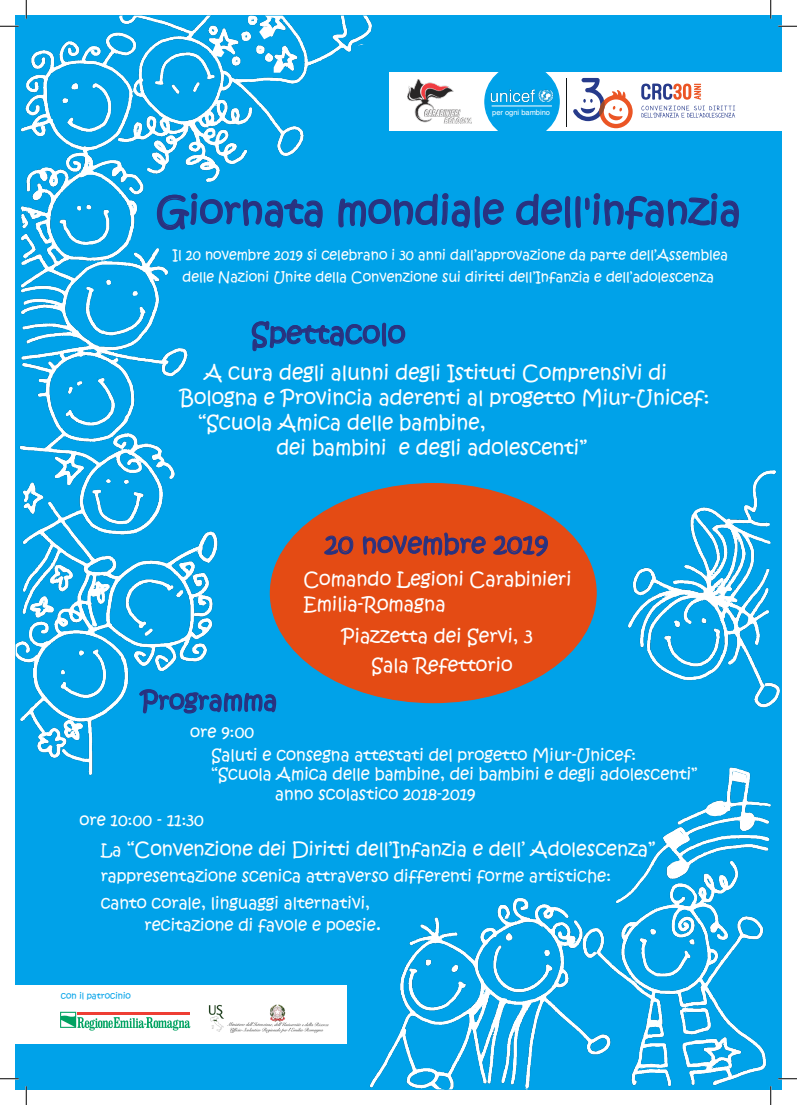
<style>
.page{position:relative;width:797px;height:1105px;background:#fff}
.page>*{position:absolute;margin:0;border:0;box-sizing:border-box;transform-origin:0 0}
.Normale{font:38.75px "Kristen ITC";color:#293280}
.Normale-2{font:28.75px "Kristen ITC";color:#293280}
.Normale-3{font:26.25px "Kristen ITC";color:#293280}
.Normale-4{font:25px "Kristen ITC";color:#293280}
.Normale-5{font:20px/25px "Kristen ITC";color:#fff}
.Normale-6{font:18.75px "Kristen ITC";color:#fff}
.Normale-7{font:16.25px "Kristen ITC";color:#fff}
.Normale-8{font:13.75px/21.2px "Kristen ITC";color:#fff;text-align:center}
.t1{font:8.75px "Kristen ITC";color:#00a2e9}
.t2{font:7.5px "Helvetica";color:#fff}
.s1{font-size:16.25px}
.s2{font-size:18.75px}
</style>
<div class="page">
<div style="left:16px;top:16px;width:765px;height:1073px;background:#00a2e9"></div>
<img style="left:16px;top:16px;width:356px;height:760px">
<img style="left:292px;top:461px;width:488px;height:628px">
<svg style="left:665px;top:830px;width:21px;height:18px"></svg>
<svg style="left:741px;top:816px;width:11px;height:14px"></svg>
<svg style="left:708px;top:804px;width:17px;height:12px"></svg>
<svg style="left:731px;top:771px;width:15px;height:11px"></svg>
<svg style="left:669px;top:862px;width:17px;height:15px"></svg>
<svg style="left:212px;top:44px;width:12px;height:13px"></svg>
<svg style="left:259px;top:26px;width:14px;height:13px"></svg>
<svg style="left:274px;top:60px;width:9px;height:13px"></svg>
<div style="left:16px;top:985px;width:331px;height:58px;background:#fff"></div>
<div style="left:270px;top:484px;width:326px;height:218px;background:#e44b14;border-radius:50%"></div>
<svg style="left:251px;top:320px;width:155px;height:32px"></svg>
<svg style="left:156px;top:192px;width:167px;height:38px"></svg>
<svg style="left:338px;top:192px;width:166px;height:37px"></svg>
<svg style="left:516px;top:193px;width:223px;height:37px"></svg>
<svg style="left:324px;top:535px;width:29px;height:20px"></svg>
<svg style="left:363px;top:532px;width:123px;height:24px"></svg>
<svg style="left:493px;top:535px;width:55px;height:21px"></svg>
<div style="left:389px;top:73px;width:392px;height:58px;background:#fff"></div>
<img style="left:408px;top:80px;width:63px;height:44px">
<img style="left:208px;top:1004px;width:121px;height:29px">
<svg style="left:573px;top:78px;width:59px;height:50px"></svg>
<svg style="left:641px;top:84px;width:60px;height:16px"></svg>
<svg style="left:641px;top:106px;width:94px;height:12px"></svg>
<hr style="left:566px;top:78px;width:1px;height:48px;background:#111416">
<svg style="left:138px;top:688px;width:139px;height:26px"></svg>
<svg style="left:60px;top:1012px;width:130px;height:18px"></svg>
<div style="left:485px;top:65px;width:74px;height:74px;background:#00a2e9;border-radius:50%"></div>
<div style="left:484px;top:64px;width:76px;height:75px;border:1px solid #00a2e9;border-radius:50%"></div>
<img style="left:490px;top:89px;width:64px;height:17px">
<hr style="left:491px;top:106px;width:61px;height:1px;background:#fff">
<svg style="left:0;top:25px;width:19px;height:2px"></svg>
<svg style="left:778px;top:25px;width:19px;height:2px"></svg>
<svg style="left:0;top:1078px;width:19px;height:1px"></svg>
<svg style="left:778px;top:1078px;width:19px;height:1px"></svg>
<svg style="left:25px;top:0;width:2px;height:19px"></svg>
<svg style="left:25px;top:1086px;width:2px;height:19px"></svg>
<svg style="left:770px;top:0;width:1px;height:19px"></svg>
<svg style="left:770px;top:1086px;width:1px;height:19px"></svg>
<p class="t2" style="left:492px;top:108px;width:59px">per ogni bambino</p>
<p class="Normale" style="left:156px;top:185px;width:586px">Giornata mondiale dell'infanzia</p>
<p class="Normale-8" style="left:172px;top:245px;width:557px">Il 20 novembre 2019 si celebrano i 30 anni dall’approvazione da parte dell’Assemblea delle Nazioni Unite della Convenzione sui diritti dell’Infanzia e dell’adolescenza</p>
<p class="Normale-2" style="left:251px;top:315px;width:156px">Spettacolo</p>
<p class="Normale-5" style="left:180px;top:360px;width:531px;text-indent:24px">A cura degli alunni degli Istituti Comprensivi di<br>Bologna e Provincia aderenti al progetto Miur-Unicef:</p>
<p class="Normale-5" style="left:198px;top:410px;width:289px">“Scuola Amica delle bambine,</p>
<p class="Normale-5" style="left:276px;top:435px;width:313px">dei bambini e degli adolescenti”</p>
<p class="Normale-4" style="left:141px;top:684px;width:138px">Programma</p>
<p class="Normale-3" style="left:325px;top:527px;width:225px">20 novembre 2019</p>
<p class="Normale-6" style="left:303px;top:567px;width:269px">Comando Legioni Carabinieri</p>
<p class="Normale-6" style="left:303px;top:592px;width:144px">Emilia-Romagna</p>
<p class="Normale-6" style="left:341px;top:624px;width:193px">Piazzetta dei Servi, 3</p>
<p class="Normale-6" style="left:371px;top:652px;width:143px">Sala Refettorio</p>
<p class="Normale-7" style="left:190px;top:721px;width:66px">ore 9:00</p>
<p class="Normale-7" style="left:211px;top:744px;width:426px">Saluti e consegna attestati del progetto Miur-Unicef:</p>
<p class="Normale-7" style="left:211px;top:763px;width:488px">“Scuola Amica delle bambine, dei bambini e degli adolescenti”</p>
<p class="Normale-7" style="left:275px;top:783px;width:202px">anno scolastico 2018-2019</p>
<p class="Normale-7" style="left:79px;top:809px;width:126px">ore 10:00 - 11:30</p>
<p class="Normale-6" style="left:101px;top:836px;width:556px"><span class="s1">La</span> “Convenzione dei Diritti dell’Infanzia e dell’ Adolescenza”</p>
<p class="Normale-7" style="left:101px;top:865px;width:512px">rappresentazione scenica attraverso differenti forme artistiche:</p>
<p class="Normale-7" style="left:101px;top:892px;width:271px">canto corale, linguaggi alternativi,</p>
<p class="Normale-7" style="left:145px;top:915px;width:238px">recitazione di favole e poesie<span class="s2">.</span></p>
<p class="t1" style="left:61px;top:990px;width:72px">con il patrocinio</p>
</div>
